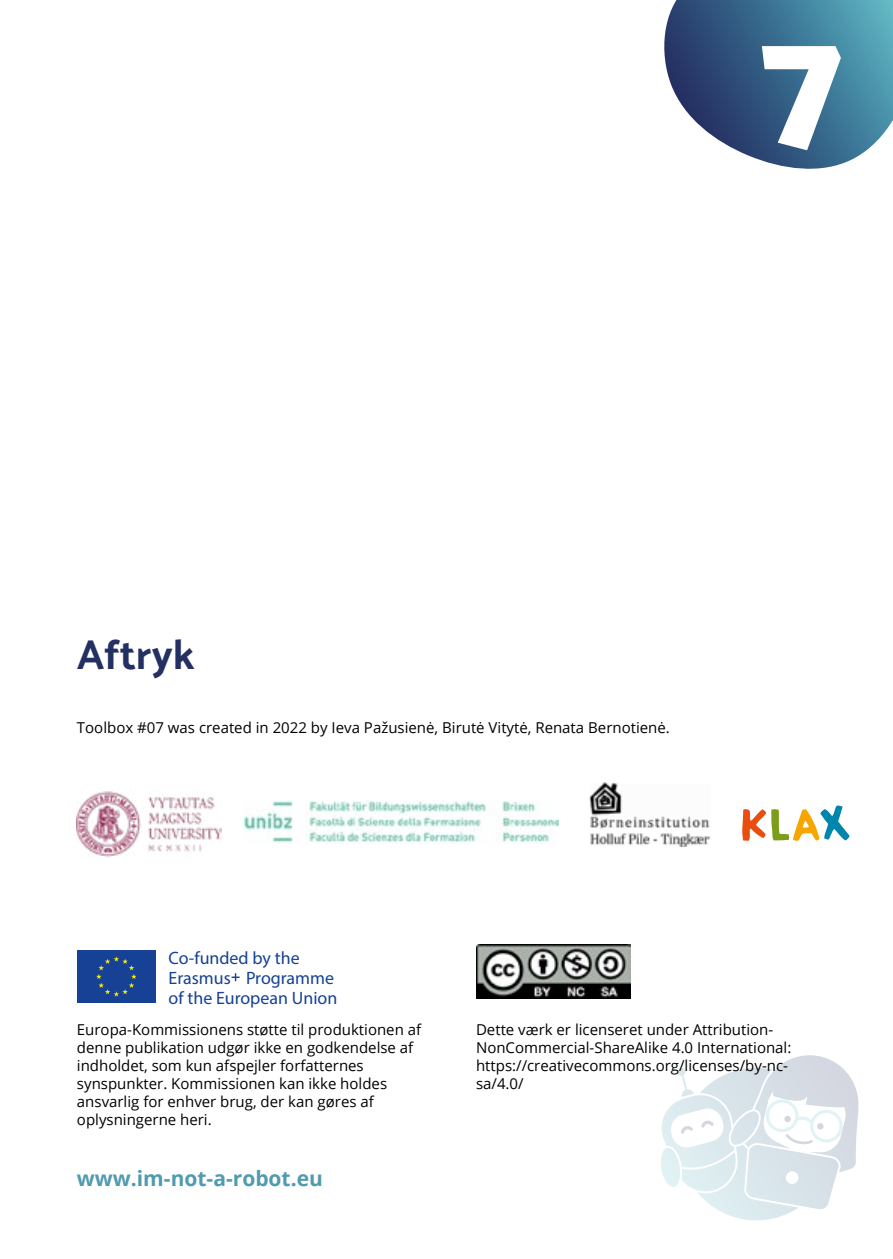
<style>
.page{position:relative;width:893px;height:1259px;background:#fff}
.page>*{position:absolute;margin:0;border:0;box-sizing:border-box;transform-origin:0 0}
.t1{font:900 162px "Catamaran";color:#fff}
.t2{font:700 42px "Catamaran";color:#242f62}
.t3{font:700 21px "Open Sans";color:#509baf}
.t4{font:18px/20.1px "Myriad Pro";color:#164194}
.t5{font:15px/18px "Open Sans";color:#000}
</style>
<div class="page">
<svg style="left:664px;top:0;width:229px;height:169px;background:#547d9b"></svg>
<svg style="left:661px;top:1055px;width:197px;height:165px"></svg>
<img style="left:77px;top:791px;width:144px;height:66px">
<img style="left:245px;top:800px;width:313px;height:43px">
<img style="left:589px;top:782px;width:121px;height:64px">
<svg style="left:742px;top:805px;width:107px;height:36px"></svg>
<div style="left:77px;top:950px;width:79px;height:53px;background:#164194"></div>
<svg style="left:96px;top:956px;width:41px;height:40px"></svg>
<svg style="left:232px;top:973px;width:8px;height:8px"></svg>
<img style="left:476px;top:944px;width:154px;height:54px">
<h1 class="t1" style="left:760px;top:-13px;width:85px">7</h1>
<h2 class="t2" style="left:77px;top:630px;width:119px">Aftryk</h2>
<p class="t5" style="left:77px;top:718px;width:594px">Toolbox #07 was created in 2022 by Ieva Pažusienė, Birutė Vitytė, Renata Bernotienė.</p>
<p class="t4" style="left:169px;top:947px;width:170px">Co-funded by the<br>Erasmus Programme of the European Union</p>
<p class="t5" style="left:77px;top:1019px;width:346px">Europa-Kommissionens støtte til produktionen af denne publikation udgør ikke en godkendelse af indholdet, som kun afspejler forfatternes synspunkter. Kommissionen kan ikke holdes ansvarlig for enhver brug, der kan gøres af oplysningerne heri.</p>
<p class="t5" style="left:476px;top:1019px;width:317px">Dette værk er licenseret under Attribution-NonCommercial-ShareAlike 4.0 International: https://creativecommons.org/licenses/by-nc&shy;sa/4.0/</p>
<h3 class="t3" style="left:77px;top:1163px;width:247px">www.im-not-a-robot.eu</h3>
</div>
